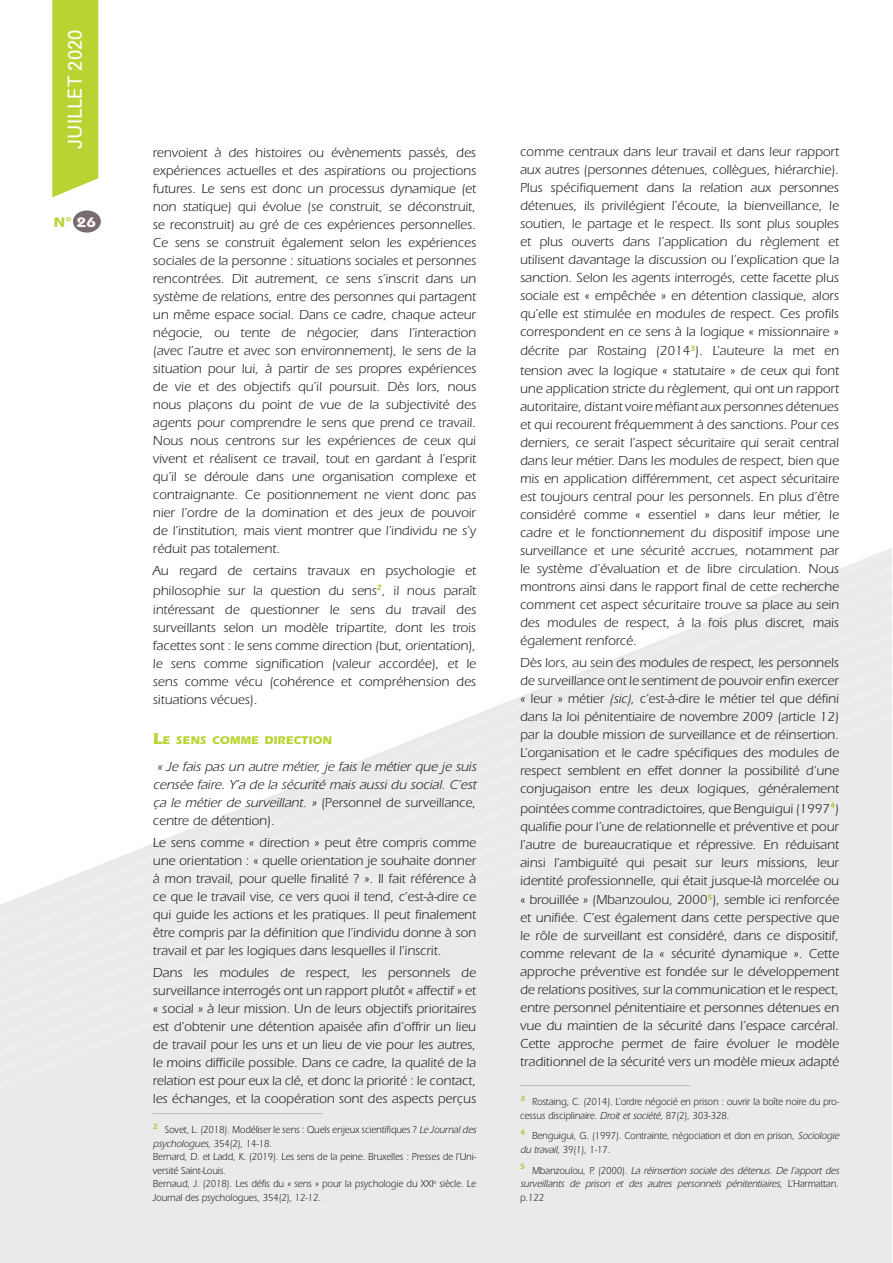
<style>
.page{position:relative;width:893px;height:1263px;background:#fff}
.page>*{position:absolute;margin:0;border:0;box-sizing:border-box;transform-origin:0 0}
.t1{font:19.5px "Univers";color:#fff;scale:.95 1}
.t2{font:600 13.65px "Bauhaus";color:#b8d432;scale:1.26 1}
.Note_de_bas_de_page{font:13.5px/18px "Itc Eras";color:#231f20;text-align:justify}
.Note_de_bas_de_page-2{font:italic 13.5px/18px "Itc Eras";color:#231f20}
.Note_de_bas_de_page-3{font:700 11.55px "Itc Eras";color:#b8d432}
.notes_BP{font:10.5px/13.5px "Itc Eras";color:#231f20;scale:.9 1}
.notes_BP-2{font:italic 10.5px/13.5px "Itc Eras";color:#231f20;scale:.9 1}
.s1{color:#fff}
.s2{font-size:16.5px}
.s3{font-style:normal}
.s4{font-style:italic}
</style>
<div class="page">
<div style="left:0;top:1111px;width:892px;height:152px;background:#ebeaeb"></div>
<svg style="left:655px;top:629px;width:167px;height:14px;fill:#edeced"></svg>
<svg style="left:0;top:643px;width:892px;height:468px;fill:#ebeaeb"></svg>
<svg style="left:822px;top:548px;width:70px;height:184px"></svg>
<svg style="left:52px;top:0;width:46px;height:197px"></svg>
<div style="left:73px;top:210px;width:28px;height:23px;background:#786b71;border-radius:50%"></div>
<hr style="left:153px;top:1113px;width:170px;height:1px;background:#bcbdc0">
<hr style="left:520px;top:1085px;width:170px;height:1px;background:#bcbdc0">
<p class="t1" style="left:63px;top:149px;width:127px;rotate:-90deg">JUILLET 2020</p>
<p class="t2" style="left:54px;top:214px;width:35px">N° <span class="s1">26</span></p>
<p class="Note_de_bas_de_page" style="left:153px;top:144px;width:325px">renvoient à des histoires ou évènements passés, des expériences actuelles et des aspirations ou projections futures. Le sens est donc un processus dynamique (et non statique) qui évolue (se construit, se déconstruit, se reconstruit) au gré de ces expériences personnelles.<br>Ce sens se construit également selon les expériences sociales de la personne : situations sociales et personnes rencontrées. Dit autrement, ce sens s’inscrit dans un système de relations, entre des personnes qui partagent un même espace social. Dans ce cadre, chaque acteur négocie, ou tente de négocier, dans l’interaction (avec l’autre et avec son environnement), le sens de la situation pour lui, à partir de ses propres expériences de vie et des objectifs qu’il poursuit. Dès lors, nous nous plaçons du point de vue de la subjectivité des agents pour comprendre le sens que prend ce travail.<br>Nous nous centrons sur les expériences de ceux qui vivent et réalisent ce travail, tout en gardant à l’esprit qu’il se déroule dans une organisation complexe et contraignante. Ce positionnement ne vient donc pas nier l’ordre de la domination et des jeux de pouvoir de l’institution, mais vient montrer que l’individu ne s’y réduit pas totalement.</p>
<p class="Note_de_bas_de_page" style="left:153px;top:561px;width:325px;line-height:19.5px">Au regard de certains travaux en psychologie et philosophie sur la question du sens<sup>2</sup>, il nous paraît intéressant de questionner le sens du travail des</p>
<p class="Note_de_bas_de_page" style="left:153px;top:619px;width:325px">surveillants selon un modèle tripartite, dont les trois facettes sont : le sens comme direction (but, orientation), le sens comme signification (valeur accordée), et le sens comme vécu (cohérence et compréhension des situations vécues).</p>
<p class="Note_de_bas_de_page-3" style="left:153px;top:734px;width:181px"><span class="s2">L</span>E SENS COMME DIRECTION</p>
<p class="Note_de_bas_de_page-2" style="left:153px;top:758px;width:327px">« Je fais pas un autre métier, je fais le métier que je suis censée faire. Y’a de la sécurité mais aussi du social. C’est ça le métier de surveillant. » <span class="s3">(Personnel de surveillance, centre de détention).</span></p>
<p class="Note_de_bas_de_page" style="left:153px;top:834px;width:325px">Le sens comme « direction » peut être compris comme une orientation : « quelle orientation je souhaite donner à mon travail, pour quelle finalité ? ». Il fait référence à ce que le travail vise, ce vers quoi il tend, c’est-à-dire ce qui guide les actions et les pratiques. Il peut finalement être compris par la définition que l’individu donne à son travail et par les logiques dans lesquelles il l’inscrit.</p>
<p class="Note_de_bas_de_page" style="left:153px;top:964px;width:325px">Dans les modules de respect, les personnels de surveillance interrogés ont un rapport plutôt « affectif » et « social » à leur mission. Un de leurs objectifs prioritaires est d’obtenir une détention apaisée afin d’offrir un lieu de travail pour les uns et un lieu de vie pour les autres, le moins difficile possible. Dans ce cadre, la qualité de la relation est pour eux la clé, et donc la priorité : le contact, les échanges, et la coopération sont des aspects perçus</p>
<p class="notes_BP" style="left:153px;top:1123px;width:363px"><sup>2</sup> Sovet, L. (2018). Modéliser le sens : Quels enjeux scientifiques ? <span class="s4">Le Journaldes psychologues</span>, 354(2), 14-18.</p>
<p class="notes_BP" style="left:153px;top:1150px;width:361px">Bernard, D. et Ladd, K. (2019). Les sens de la peine. Bruxelles : Presses de l’Uni&shy;versité Saint-Louis.</p>
<p class="notes_BP" style="left:153px;top:1177px;width:361px">Bernaud, J. (2018). Les défis du « sens » pour la psychologie du XXI<sup>e</sup> siècle. Le<br>Journal des psychologues, 354(2), 12-12.</p>
<p class="Note_de_bas_de_page" style="left:520px;top:143px;width:320px">comme centraux dans leur travail et dans leur rapport aux autres (personnes détenues, collègues, hiérarchie).<br>Plus spécifiquement dans la relation aux personnes détenues, ils privilégient l’écoute, la bienveillance, le soutien, le partage et le respect. Ils sont plus souples et plus ouverts dans l’application du règlement et utilisent davantage la discussion ou l’explication que la sanction. Selon les agents interrogés, cette facette plus sociale est « empêchée » en détention classique, alors qu’elle est stimulée en modules de respect. Ces profils correspondent en ce sens à la logique « missionnaire »</p>
<p class="Note_de_bas_de_page" style="left:520px;top:341px;width:320px;line-height:19.5px">décrite par Rostaing (2014<sup>3</sup>). L’auteure la met en tension avec la logique « statutaire » de ceux qui font</p>
<p class="Note_de_bas_de_page" style="left:520px;top:380px;width:320px">une application stricte du règlement, qui ont un rapport autoritaire, distant voire méfiant aux personnes détenues et qui recourent fréquemment à des sanctions. Pour ces derniers, ce serait l’aspect sécuritaire qui serait central dans leur métier. Dans les modules de respect, bien que mis en application différemment, cet aspect sécuritaire est toujours central pour les personnels. En plus d’être considéré comme « essentiel » dans leur métier, le cadre et le fonctionnement du dispositif impose une surveillance et une sécurité accrues, notamment par le système d’évaluation et de libre circulation. Nous montrons ainsi dans le rapport final de cette recherche comment cet aspect sécuritaire trouve sa place au sein des modules de respect, à la fois plus discret, mais également renforcé.</p>
<p class="Note_de_bas_de_page" style="left:520px;top:654px;width:320px">Dès lors, au sein des modules de respect, les personnels de surveillance ont le sentiment de pouvoir enfin exercer « leur » métier <span class="s4">(sic)</span>, c’est-à-dire le métier tel que défini dans la loi pénitentiaire de novembre 2009 (article 12) par la double mission de surveillance et de réinsertion.<br>L’organisation et le cadre spécifiques des modules de respect semblent en effet donner la possibilité d’une conjugaison entre les deux logiques, généralement</p>
<p class="Note_de_bas_de_page" style="left:520px;top:799px;width:320px">pointées comme contradictoires, que Benguigui (1997<sup>4</sup>) qualifie pour l’une de relationnelle et préventive et pour l’autre de bureaucratique et répressive. En réduisant ainsi l’ambiguïté qui pesait sur leurs missions, leur identité professionnelle, qui était jusque-là morcelée ou</p>
<p class="Note_de_bas_de_page" style="left:520px;top:891px;width:320px">« brouillée » (Mbanzoulou, 2000<sup>5</sup>), semble ici renforcée et unifiée. C’est également dans cette perspective que le rôle de surveillant est considéré, dans ce dispositif, comme relevant de la « sécurité dynamique ». Cette approche préventive est fondée sur le développement de relations positives, sur la communication et le respect, entre personnel pénitentiaire et personnes détenues en vue du maintien de la sécurité dans l’espace carcéral.<br>Cette approche permet de faire évoluer le modèle traditionnel de la sécurité vers un modèle mieux adapté</p>
<p class="notes_BP" style="left:520px;top:1095px;width:356px"><sup>3</sup> Rostaing, C. (2014). L’ordre négocié en prison : ouvrir la boîte noire du pro&shy;cessus disciplinaire. <span class="s4">Droit et société,</span> 87(2), 303-328.</p>
<p class="notes_BP" style="left:520px;top:1129px;width:358px"><sup>4</sup> Benguigui, G. (1997). Contrainte, négociation et don en prison, <span class="s4">Sociologie du travail,</span> 39(1), 1-17.</p>
<p class="notes_BP-2" style="left:520px;top:1163px;width:358px"><sup>5</sup> <span class="s3">M b a n z o u l o u , P. ( 2 0 0 0 ) .</span> La réinsertion sociale des détenus. De l’apport des surveillants de prison et des autres personnels pénitentiaires<span class="s3">, L’ H a r m a t t a n . p.122</span></p>
</div>
